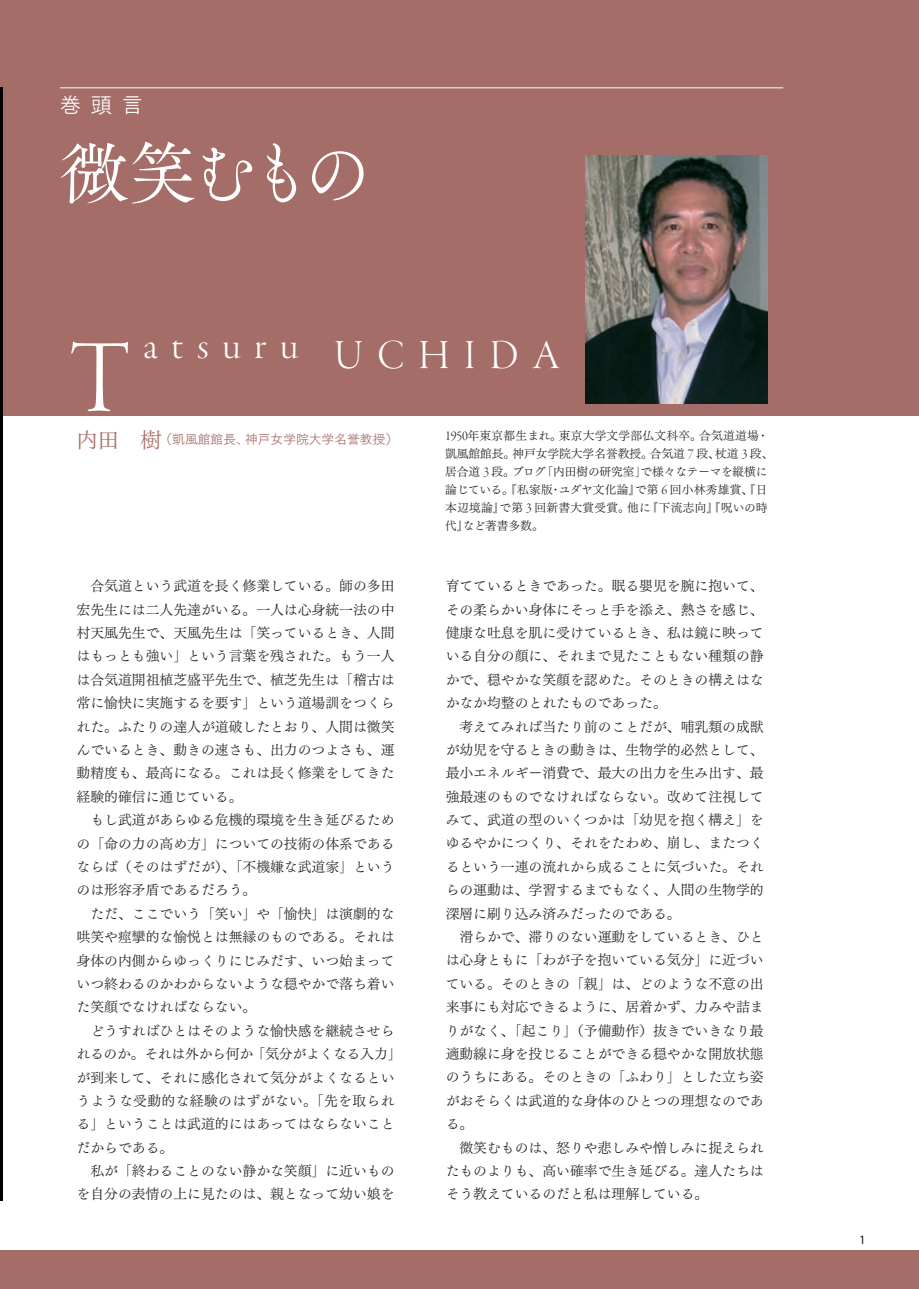
<style>
.page{position:relative;width:919px;height:1289px;background:#fff}
.page>*{position:absolute;margin:0;border:0;box-sizing:border-box;transform-origin:0 0}
.t1{font:106.35px "Garamond Premr Pro Lt Disp";color:#fff}
.t2{font:69.15px "Tsuku Old Min Pro R";letter-spacing:-.145em;color:#fff}
.t3{font:42.45px "Garamond Premr Pro Lt Disp";letter-spacing:.33em;color:#fff}
.t4{font:21.3px "Tsuku Go Pr 5 R";color:#fff}
.t5{font:13.8px/23.4px "Tsuku Min Pro R";color:#231f20;text-align:justify}
.t6{font:13.8px/23.4px "Tsuku Min Pr 5 R";color:#231f20;text-align:justify}
.t7{font:12.75px "Tsuku Go Pro R";color:#a46d67}
.t8{font:12.75px "Myriad Pro";color:#231f20}
.t9{font:11.7px/18px "Tsuku Min Pr 5 R";color:#231f20}
.s1{font-family:"Garamond Premr Pro Lt Disp";font-size:14.25px}
.s2{font-family:"Ryumin Pr 5"}
.s3{font-family:"Tsuku Min Pr 5 R";font-size:21.3px}
</style>
<div class="page">
<div style="left:0;top:0;width:918px;height:416px;background:#a46d67"></div>
<div style="left:0;top:1250px;width:918px;height:38px;background:#a46d67"></div>
<hr style="left:60px;top:88px;width:723px;height:1px;background:#fff">
<hr style="left:0;top:88px;width:2px;height:1113px;background:#000">
<img style="left:585px;top:155px;width:182px;height:248px">
<h3 class="t4" style="left:60px;top:87px;width:84px">巻頭言</h3>
<h2 class="t2" style="left:60px;top:120px;width:313px">微笑むもの</h2>
<h1 class="t1" style="left:71px;top:320px;width:61px">T</h1>
<h3 class="t3" style="left:144px;top:327px;width:418px">atsuru UCHIDA</h3>
<p class="t9" style="left:445px;top:425px;width:330px"><span class="s1">1950</span>年東京都生まれ。東京大学文学部仏文科卒。合気道道場<span class="s2">・</span>凱風館館長。神戸女学院大学名誉教授。合気道 <span class="s1">7</span> 段、杖道 <span class="s1">3</span> 段、居合道 <span class="s1">3</span> 段。ブログ「内田樹の研究室」で様々なテーマを縦横に論じている。『私家版<span class="s2">・</span>ユダヤ文化論』で第 <span class="s1">6</span> 回小林秀雄賞、『日本辺境論』で第 <span class="s1">3</span> 回新書大賞受賞。他に『下流志向』『呪いの時代』など著書多数。</p>
<p class="t7" style="left:77px;top:429px;width:323px"><span class="s3">内田　樹</span>（凱風館館長、神戸女学院大学名誉教授）</p>
<p class="t5" style="left:77px;top:572px;width:319px;text-indent:14px">合気道という武道を長く修業している。師の多田宏先生には二人先達がいる。一人は心身統一法の中村天風先生で、天風先生は「笑っているとき、人間はもっとも強い」という言葉を残された。もう一人は合気道開祖植芝盛平先生で、植芝先生は「稽古は常に愉快に実施するを要す」という道場訓をつくられた。ふたりの達人が道破したとおり、人間は微笑んでいるとき、動きの速さも、出力のつよさも、運動精度も、最高になる。これは長く修業をしてきた経験的確信に通じている。</p>
<p class="t5" style="left:77px;top:806px;width:319px;text-indent:14px">もし武道があらゆる危機的環境を生き延びるための「命の力の高め方」についての技術の体系であるならば（そのはずだが）、「不機嫌な武道家」というのは形容矛盾であるだろう。</p>
<p class="t6" style="left:77px;top:900px;width:319px;text-indent:14px">ただ、ここでいう「笑い」や「愉快」は演劇的な哄笑や痙攣的な愉悦とは無縁のものである。それは身体の内側からゆっくりにじみだす、いつ始まっていつ終わるのかわからないような穏やかで落ち着いた笑顔でなければならない。</p>
<p class="t5" style="left:77px;top:1017px;width:326px;text-align:left;text-indent:14px">どうすればひとはそのような愉快感を継続させられるのか。それは外から何か「気分がよくなる入力」が到来して、それに感化されて気分がよくなるというような受動的な経験のはずがない。「先を取られる」ということは武道的にはあってはならないことだからである。</p>
<p class="t5" style="left:77px;top:1157px;width:319px;text-align:right">私が「終わることのない静かな笑顔」に近いものを自分の表情の上に見たのは、親となって幼い娘を</p>
<p class="t5" style="left:445px;top:572px;width:319px">育てているときであった。眠る嬰児を腕に抱いて、その柔らかい身体にそっと手を添え、熱さを感じ、健康な吐息を肌に受けているとき、私は鏡に映っている自分の顔に、それまで見たこともない種類の静かで、穏やかな笑顔を認めた。そのときの構えはなかなか均整のとれたものであった。</p>
<p class="t5" style="left:445px;top:713px;width:319px;text-indent:14px">考えてみれば当たり前のことだが、哺乳類の成獣が幼児を守るときの動きは、生物学的必然として、最小エネルギー消費で、最大の出力を生み出す、最強最速のものでなければならない。改めて注視してみて、武道の型のいくつかは「幼児を抱く構え」をゆるやかにつくり、それをたわめ、崩し、またつくるという一連の流れから成ることに気づいた。それらの運動は、学習するまでもなく、人間の生物学的深層に刷り込み済みだったのである。</p>
<p class="t5" style="left:445px;top:923px;width:319px;text-indent:14px">滑らかで、滞りのない運動をしているとき、ひとは心身ともに「わが子を抱いている気分」に近づいている。そのときの「親」は、どのような不意の出来事にも対応できるように、居着かず、力みや詰まりがなく、「起こり」（予備動作）抜きでいきなり最適動線に身を投じることができる穏やかな開放状態のうちにある。そのときの「ふわり」とした立ち姿がおそらくは武道的な身体のひとつの理想なのである。</p>
<p class="t5" style="left:445px;top:1133px;width:319px;text-indent:14px">微笑むものは、怒りや悲しみや憎しみに捉えられたものよりも、高い確率で生き延びる。達人たちはそう教えているのだと私は理解している。</p>
<p class="t8" style="left:859px;top:1232px;width:8px">1</p>
</div>
